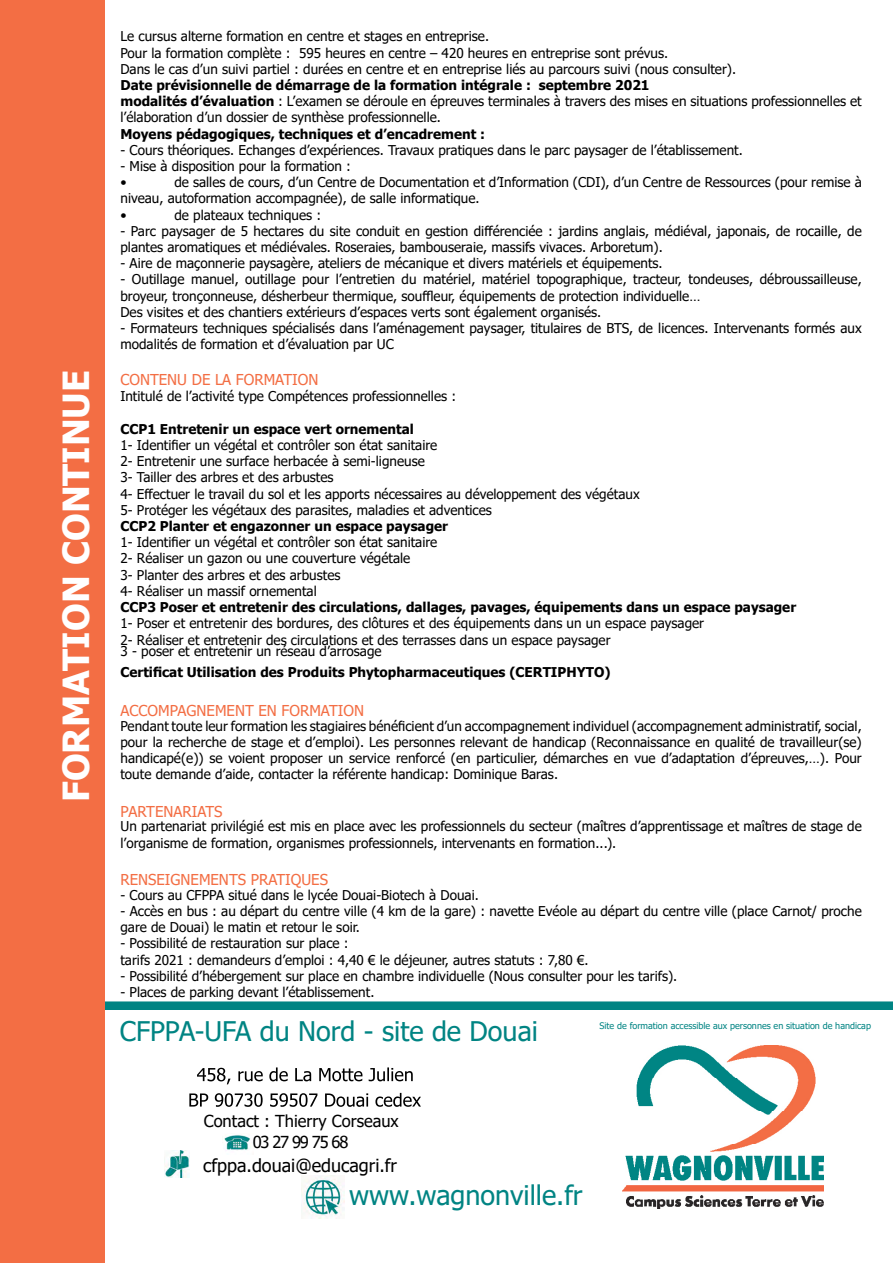
<style>
.page{position:relative;width:893px;height:1263px;background:#fff}
.page>*{position:absolute;margin:0;border:0;box-sizing:border-box;transform-origin:0 0}
.t1{font:700 36px "Tahoma";color:#fff}
.t2{font:27px "Tahoma";color:#008483}
.t3{font:18px "Tahoma";color:#000}
.t4{font:16.5px "Tahoma";color:#000}
.t5{font:15px "Tahoma";color:#f36e44}
.t6{font:13.5px/16.2px "Tahoma";color:#000}
.t7{font:700 13.5px "Tahoma";color:#000}
.t8{font:9px "Tahoma";color:#008483}
.s1{font-weight:700}
</style>
<div class="page">
<svg style="left:104px;top:1000px;width:789px;height:30px"></svg>
<div style="left:0;top:0;width:104px;height:1263px;background:#f36e44"></div>
<img style="left:302px;top:1175px;width:43px;height:43px">
<img style="left:224px;top:1135px;width:27px;height:15px">
<svg style="left:189px;top:1093px;width:232px;height:14px"></svg>
<svg style="left:197px;top:1067px;width:216px;height:17px"></svg>
<img style="left:164px;top:1150px;width:26px;height:28px">
<img style="left:623px;top:1045px;width:200px;height:164px">
<h1 class="t1" style="left:51px;top:802px;width:430px;rotate:-90deg">formation continue</h1>
<p class="t6" style="left:120px;top:29px;width:617px">Le cursus alterne formation en centre et stages en entreprise.<br>Pour la formation complète : 595 heures en centre – 420 heures en entreprise sont prévus.<br>Dans le cas d’un suivi partiel : durées en centre et en entreprise liés au parcours suivi (nous consulter).</p>
<p class="t6" style="left:120px;top:78px;width:743px"><span class="s1">Date prévisionnelle de démarrage de la formation intégrale : septembre 2021<br>modalités d’évaluation</span> : L’examen se déroule en épreuves terminales à travers des mises en situations professionnelles et l’élaboration d’un dossier de synthèse professionnelle.</p>
<p class="t7" style="left:120px;top:124px;width:366px">Moyens pédagogiques, techniques et d’encadrement :</p>
<p class="t6" style="left:120px;top:143px;width:624px">- Cours théoriques. Echanges d’expériences. Travaux pratiques dans le parc paysager de l’établissement.</p>
<p class="t6" style="left:120px;top:159px;width:232px">- Mise à disposition pour la formation : •</p>
<p class="t6" style="left:120px;top:175px;width:743px;text-indent:54px">de salles de cours, d’un Centre de Documentation et d’Information (CDI), d’un Centre de Ressources (pour remise à niveau, autoformation accompagnée), de salle informatique.<br>•</p>
<p class="t6" style="left:174px;top:207px;width:148px">de plateaux techniques :</p>
<p class="t6" style="left:120px;top:224px;width:743px">- Parc paysager de 5 hectares du site conduit en gestion différenciée : jardins anglais, médiéval, japonais, de rocaille, de plantes aromatiques et médiévales. Roseraies, bambouseraie, massifs vivaces. Arboretum).</p>
<p class="t6" style="left:120px;top:256px;width:544px">- Aire de maçonnerie paysagère, ateliers de mécanique et divers matériels et équipements.</p>
<p class="t6" style="left:120px;top:272px;width:743px">- Outillage manuel, outillage pour l’entretien du matériel, matériel topographique, tracteur, tondeuses, débroussailleuse, broyeur, tronçonneuse, désherbeur thermique, souffleur, équipements de protection individuelle…<br>Des visites et des chantiers extérieurs d’espaces verts sont également organisés.</p>
<p class="t6" style="left:120px;top:321px;width:743px">- Formateurs techniques spécialisés dans l’aménagement paysager, titulaires de BTS, de licences. Intervenants formés aux modalités de formation et d’évaluation par UC</p>
<p class="t5" style="left:120px;top:370px;width:199px">contenu de la formation</p>
<p class="t6" style="left:120px;top:389px;width:337px">Intitulé de l’activité type Compétences professionnelles :</p>
<p class="t7" style="left:120px;top:419px;width:295px">CCP1 Entretenir un espace vert ornemental</p>
<p class="t6" style="left:120px;top:438px;width:521px">1- Identifier un végétal et contrôler son état sanitaire<br>2- Entretenir une surface herbacée à semi-ligneuse<br>3- Tailler des arbres et des arbustes<br>4- Effectuer le travail du sol et les apports nécessaires au développement des végétaux 5- Protéger les végétaux des parasites, maladies et adventices</p>
<p class="t7" style="left:120px;top:517px;width:329px">CCP2 Planter et engazonner un espace paysager</p>
<p class="t6" style="left:120px;top:535px;width:318px">1- Identifier un végétal et contrôler son état sanitaire 2- Réaliser un gazon ou une couverture végétale<br>3- Planter des arbres et des arbustes<br>4- Réaliser un massif ornemental</p>
<p class="t7" style="left:120px;top:598px;width:677px">CCP3 Poser et entretenir des circulations, dallages, pavages, équipements dans un espace paysager</p>
<p class="t6" style="left:120px;top:616px;width:585px">1- Poser et entretenir des bordures, des clôtures et des équipements dans un un espace paysager<br>2- Réaliser et entretenir des circulations et des terrasses dans un espace paysager</p>
<p class="t6" style="left:120px;top:644px;width:263px">3 - poser et entretenir un réseau d’arrosage</p>
<p class="t7" style="left:120px;top:662px;width:492px">Certificat Utilisation des Produits Phytopharmaceutiques (CERTIPHYTO)</p>
<p class="t5" style="left:120px;top:700px;width:11px">ACCOMPAGNEMENT</p>
<p class="t5" style="left:258px;top:700px;width:34px">EN FORMATION</p>
<p class="t6" style="left:120px;top:718px;width:743px;text-align:justify">Pendant toute leur formation les stagiaires bénéficient d’un accompagnement individuel (accompagnement administratif, social, pour la recherche de stage et d’emploi). Les personnes relevant de handicap (Reconnaissance en qualité de travailleur(se) handicapé(e)) se voient proposer un service renforcé (en particulier, démarches en vue d’adaptation d’épreuves,…). Pour toute demande d’aide, contacter la référente handicap: Dominique Baras.</p>
<p class="t5" style="left:120px;top:801px;width:10px">PARTENARIATS</p>
<p class="t6" style="left:120px;top:819px;width:743px">Un partenariat privilégié est mis en place avec les professionnels du secteur (maîtres d’apprentissage et maîtres de stage de l’organisme de formation, organismes professionnels, intervenants en formation...).</p>
<p class="t5" style="left:120px;top:870px;width:10px">RENSEIGNEMENTS</p>
<p class="t5" style="left:251px;top:870px;width:10px">PRATIQUES</p>
<p class="t6" style="left:120px;top:887px;width:360px">- Cours au CFPPA situé dans le lycée Douai-Biotech à Douai.</p>
<p class="t6" style="left:120px;top:904px;width:743px">- Accès en bus : au départ du centre ville (4 km de la gare) : navette Evéole au départ du centre ville (place Carnot/ proche gare de Douai) le matin et retour le soir.</p>
<p class="t6" style="left:120px;top:936px;width:470px">- Possibilité de restauration sur place :<br>tarifs 2021 : demandeurs d’emploi : 4,40 € le déjeuner, autres statuts : 7,80 €.</p>
<p class="t6" style="left:120px;top:968px;width:558px">- Possibilité d’hébergement sur place en chambre individuelle (Nous consulter pour les tarifs).</p>
<p class="t6" style="left:120px;top:985px;width:255px">- Places de parking devant l’établissement.</p>
<h2 class="t2" style="left:120px;top:1013px;width:16px">CFPPA</h2>
<h2 class="t2" style="left:195px;top:1013px;width:26px">-UFA</h2>
<h2 class="t2" style="left:260px;top:1013px;width:280px">du Nord - site de Douai</h2>
<p class="t8" style="left:599px;top:1019px;width:273px">Site de formation accessible aux personnes en situation de handicap</p>
<p class="t4" style="left:204px;top:1110px;width:196px">Contact : Thierry Corseaux</p>
<p class="t4" style="left:253px;top:1131px;width:97px">03 27 99 75 68</p>
<h3 class="t3" style="left:203px;top:1153px;width:195px">cfppa.douai@educagri.fr</h3>
<h2 class="t2" style="left:349px;top:1177px;width:235px">www.wagnonville.fr</h2>
</div>
